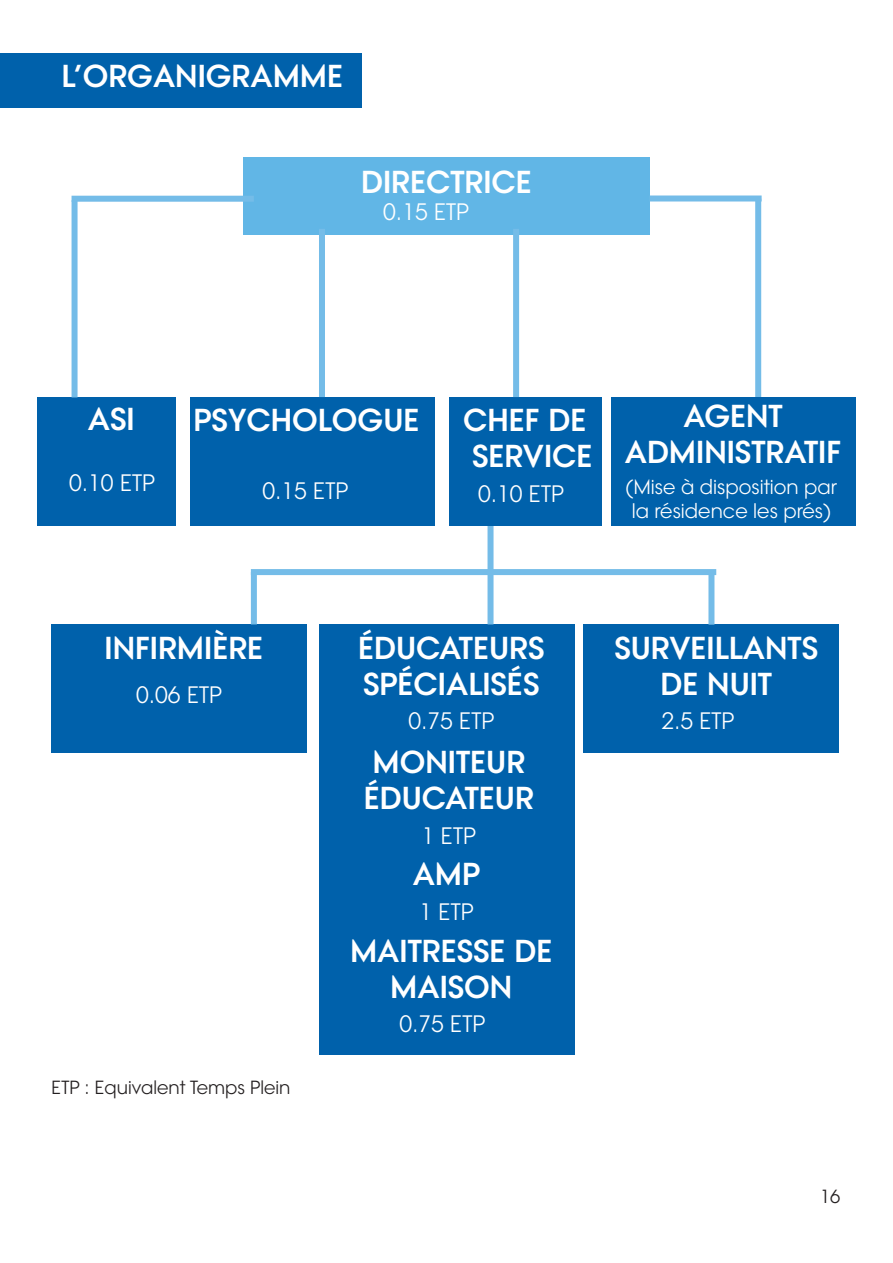
<style>
.page{position:relative;width:893px;height:1263px;background:#fff}
.page>*{position:absolute;margin:0;border:0;box-sizing:border-box;transform-origin:0 0}
.t1{font:700 30px/36px "Vogue Avant Garde";color:#fff}
.t2{font:22.5px "Vogue Avant Garde";color:#fff}
.t3{font:19.5px/23.4px "Vogue Avant Garde";color:#fff;text-align:center}
.t4{font:18px "Vogue Avant Garde";color:#231f20}
</style>
<div class="page">
<hr style="left:892px;top:54px;width:1px;height:58px;background:#0061ab">
<div style="left:0;top:54px;width:362px;height:54px;background:#0061ab"></div>
<div style="left:243px;top:157px;width:407px;height:77px;background:#61b6e6"></div>
<div style="left:38px;top:397px;width:138px;height:129px;background:#0061ab"></div>
<div style="left:190px;top:397px;width:245px;height:129px;background:#0061ab"></div>
<div style="left:319px;top:624px;width:255px;height:430px;background:#0061ab"></div>
<div style="left:52px;top:624px;width:255px;height:129px;background:#0061ab"></div>
<div style="left:487px;top:526px;width:6px;height:98px;background:#74bce8"></div>
<div style="left:584px;top:624px;width:255px;height:129px;background:#0061ab"></div>
<div style="left:449px;top:397px;width:153px;height:129px;background:#0061ab"></div>
<div style="left:251px;top:569px;width:465px;height:6px;background:#74bce8"></div>
<div style="left:251px;top:572px;width:6px;height:52px;background:#74bce8"></div>
<div style="left:708px;top:572px;width:6px;height:53px;background:#74bce8"></div>
<div style="left:513px;top:229px;width:6px;height:168px;background:#74bce8"></div>
<div style="left:650px;top:195px;width:112px;height:6px;background:#74bce8"></div>
<div style="left:755px;top:199px;width:6px;height:205px;background:#74bce8"></div>
<div style="left:611px;top:397px;width:244px;height:129px;background:#0061ab"></div>
<div style="left:319px;top:229px;width:6px;height:168px;background:#74bce8"></div>
<div style="left:72px;top:196px;width:182px;height:6px;background:#74bce8"></div>
<div style="left:72px;top:200px;width:6px;height:197px;background:#74bce8"></div>
<p class="t1" style="left:61px;top:58px;width:283px">L’ORGANIGRAMME</p>
<p class="t1" style="left:361px;top:164px;width:172px">DIRECTRICE</p>
<p class="t2" style="left:383px;top:198px;width:87px">0.15 ETP</p>
<p class="t1" style="left:88px;top:400px;width:48px">ASI</p>
<p class="t2" style="left:69px;top:469px;width:87px">0.10 ETP</p>
<p class="t1" style="left:194px;top:402px;width:227px">PSYCHOLOGUE</p>
<p class="t2" style="left:262px;top:477px;width:87px">0.15 ETP</p>
<p class="t1" style="left:463px;top:402px;width:131px">CHEF DE<br>SERVICE</p>
<p class="t2" style="left:478px;top:479px;width:87px">0.10 ETP</p>
<p class="t1" style="left:683px;top:397px;width:101px">AGENT</p>
<p class="t1" style="left:625px;top:433px;width:218px">ADMINISTRATIF</p>
<p class="t3" style="left:625px;top:475px;width:213px">(Mise à disposition par la résidence les prés)</p>
<p class="t1" style="left:105px;top:629px;width:160px">INFIRMIÈRE</p>
<p class="t2" style="left:136px;top:681px;width:87px">0.06 ETP</p>
<p class="t4" style="left:52px;top:1076px;width:240px">ETP : Equivalent Temps Plein</p>
<p class="t1" style="left:358px;top:629px;width:188px">ÉDUCATEURS<br>SPÉCIALISÉS</p>
<p class="t2" style="left:408px;top:707px;width:87px">0.75 ETP</p>
<p class="t1" style="left:373px;top:743px;width:154px">MONITEUR</p>
<p class="t1" style="left:364px;top:779px;width:172px">ÉDUCATEUR</p>
<p class="t2" style="left:422px;top:821px;width:55px">1 ETP</p>
<p class="t1" style="left:413px;top:855px;width:69px">AMP</p>
<p class="t2" style="left:419px;top:898px;width:55px">1 ETP</p>
<p class="t1" style="left:350px;top:932px;width:204px;text-align:center">MAITRESSE DE<br>MAISON</p>
<p class="t2" style="left:399px;top:1010px;width:87px">0.75 ETP</p>
<p class="t1" style="left:614px;top:629px;width:205px;text-align:center">SURVEILLANTS<br>DE NUIT</p>
<p class="t2" style="left:661px;top:707px;width:75px">2.5 ETP</p>
<p class="t4" style="left:820px;top:1185px;width:22px">16</p>
</div>
